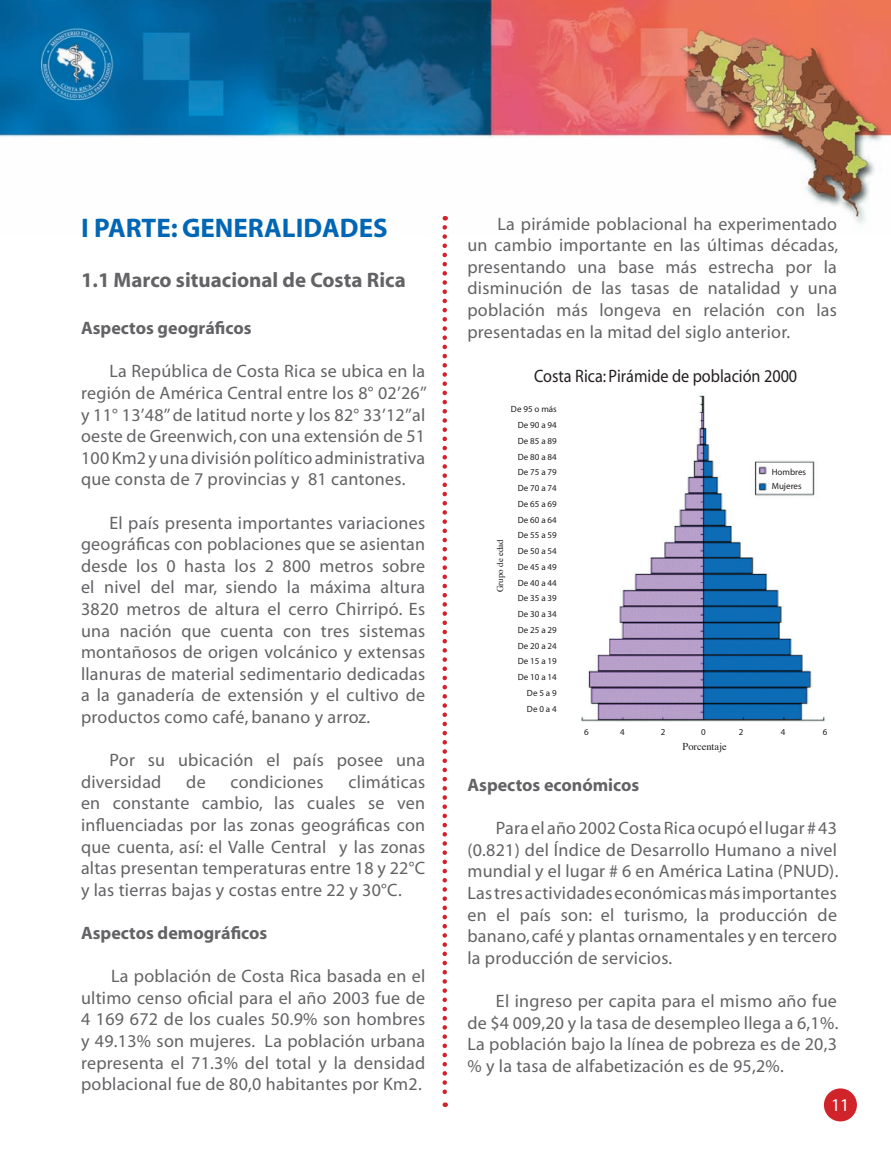
<style>
.page{position:relative;width:891px;height:1161px;background:#fff}
.page>*{position:absolute;margin:0;border:0;box-sizing:border-box;transform-origin:0 0}
.t1{font:700 27px "Myriad";color:#0166b3}
.t2{font:700 21px "Myriad";color:#636366}
.t3{font:18px/21.6px "Myriad";letter-spacing:.015em;color:#636366;text-align:justify}
.t4{font:700 18px "Myriad";color:#636366}
.t5{font:18px "Myriad";color:#231f20;scale:.9 1}
.t6{font:18px "Myriad";color:#fff}
.t7{font:10.5px "Times";color:#231f20}
.t8{font:9px/15.8px "Myriad";color:#231f20;text-align:right}
.t9{font:9px "Times";color:#231f20}
</style>
<div class="page">
<img style="left:0;top:0;width:891px;height:227px">
<div style="left:824px;top:1088px;width:33px;height:33px;background:#d1232a;border-radius:50%"></div>
<svg style="left:442px;top:227px;width:5px;height:880px"></svg>
<img style="left:581px;top:395px;width:244px;height:327px">
<h1 class="t1" style="left:81px;top:214px;width:308px">I PARTE: GENERALIDADES</h1>
<p class="t2" style="left:81px;top:270px;width:326px">1.1 Marco situacional de Costa Rica</p>
<p class="t4" style="left:81px;top:319px;width:172px">Aspectos geográficos</p>
<p class="t3" style="left:81px;top:361px;width:347px;text-indent:28px">La República de Costa Rica se ubica en la región de América Central entre los 8° 02’26’’ y 11° 13’48’’ de latitud norte y los 82° 33’12’’al oeste de Greenwich, con una extensión de 51<br>100 Km2 y una división político administrativa que consta de 7 provincias y 81 cantones.</p>
<p class="t3" style="left:81px;top:513px;width:346px;text-indent:28px">El país presenta importantes variaciones geográficas con poblaciones que se asientan desde los 0 hasta los 2 800 metros sobre el nivel del mar, siendo la máxima altura 3820 metros de altura el cerro Chirripó. Es una nación que cuenta con tres sistemas montañosos de origen volcánico y extensas llanuras de material sedimentario dedicadas a la ganadería de extensión y el cultivo de productos como café, banano y arroz.</p>
<p class="t3" style="left:81px;top:750px;width:346px;text-indent:28px">Por su ubicación el país posee una diversidad</p>
<p class="t3" style="left:81px;top:772px;width:346px;text-indent:268px">climáticas en constante cambio, las cuales se ven influenciadas por las zonas geográficas con que cuenta, así: el Valle Central y las zonas altas presentan temperaturas entre 18 y 22°C y las tierras bajas y costas entre 22 y 30°C.</p>
<p class="t4" style="left:81px;top:924px;width:188px">Aspectos demográficos</p>
<p class="t3" style="left:81px;top:966px;width:346px;text-indent:30px">La población de Costa Rica basada en el ultimo censo oficial para el año 2003 fue de 4 169 672 de los cuales 50.9% son hombres y 49.13% son mujeres. La población urbana representa el 71.3% del total y la densidad poblacional fue de 80,0 habitantes por Km2.</p>
<p class="t3" style="left:186px;top:772px;width:21px">de</p>
<p class="t3" style="left:231px;top:772px;width:95px">condiciones</p>
<p class="t3" style="left:467px;top:213px;width:372px;text-indent:30px">La pirámide poblacional ha experimentado un cambio importante en las últimas décadas, presentando una base más estrecha por la disminución de las tasas de natalidad y una población más longeva en relación con las presentadas en la mitad del siglo anterior.</p>
<p class="t5" style="left:534px;top:367px;width:294px">Costa Rica: Pirámide de población 2000</p>
<p class="t8" style="left:511px;top:402px;width:47px">De 95 o más<br>De 90 a 94<br>De 85 a 89<br>De 80 a 84<br>De 75 a 79<br>De 70 a 74<br>De 65 a 69<br>De 60 a 64<br>De 55 a 59<br>De 50 a 54<br>De 45 a 49<br>De 40 a 44<br>De 35 a 39<br>De 30 a 34<br>De 25 a 29<br>De 20 a 24<br>De 15 a 19<br>De 10 a 14<br>De 5 a 9<br>De 0 a 4</p>
<p class="t8" style="left:772px;top:465px;width:36px;line-height:14.2px;text-align:left">Hombres<br>Mujeres</p>
<p class="t9" style="left:495px;top:592px;width:54px;rotate:-90deg">Grupo de edad</p>
<p class="t8" style="left:584px;top:725px;width:6px">6</p>
<p class="t8" style="left:620px;top:725px;width:6px">4</p>
<p class="t8" style="left:661px;top:725px;width:6px">2</p>
<p class="t8" style="left:701px;top:725px;width:6px">0</p>
<p class="t8" style="left:739px;top:725px;width:6px">2</p>
<p class="t8" style="left:781px;top:725px;width:6px">4</p>
<p class="t8" style="left:823px;top:725px;width:6px">6</p>
<p class="t7" style="left:682px;top:739px;width:46px">Porcentaje</p>
<p class="t4" style="left:467px;top:776px;width:173px">Aspectos económicos</p>
<p class="t3" style="left:467px;top:818px;width:372px;text-indent:29px">Para el año 2002 Costa Rica ocupó el lugar # 43 (0.821) del Índice de Desarrollo Humano a nivel mundial y el lugar # 6 en América Latina (PNUD).<br>Las tres actividades económicas más importantes en el país son: el turismo, la producción de banano, café y plantas ornamentales y en tercero la producción de servicios.</p>
<p class="t3" style="left:467px;top:991px;width:372px;text-indent:29px">El ingreso per capita para el mismo año fue de $4 009,20 y la tasa de desempleo llega a 6,1%.<br>La población bajo la línea de pobreza es de 20,3 % y la tasa de alfabetización es de 95,2%.</p>
<p class="t6" style="left:831px;top:1096px;width:20px">11</p>
</div>
